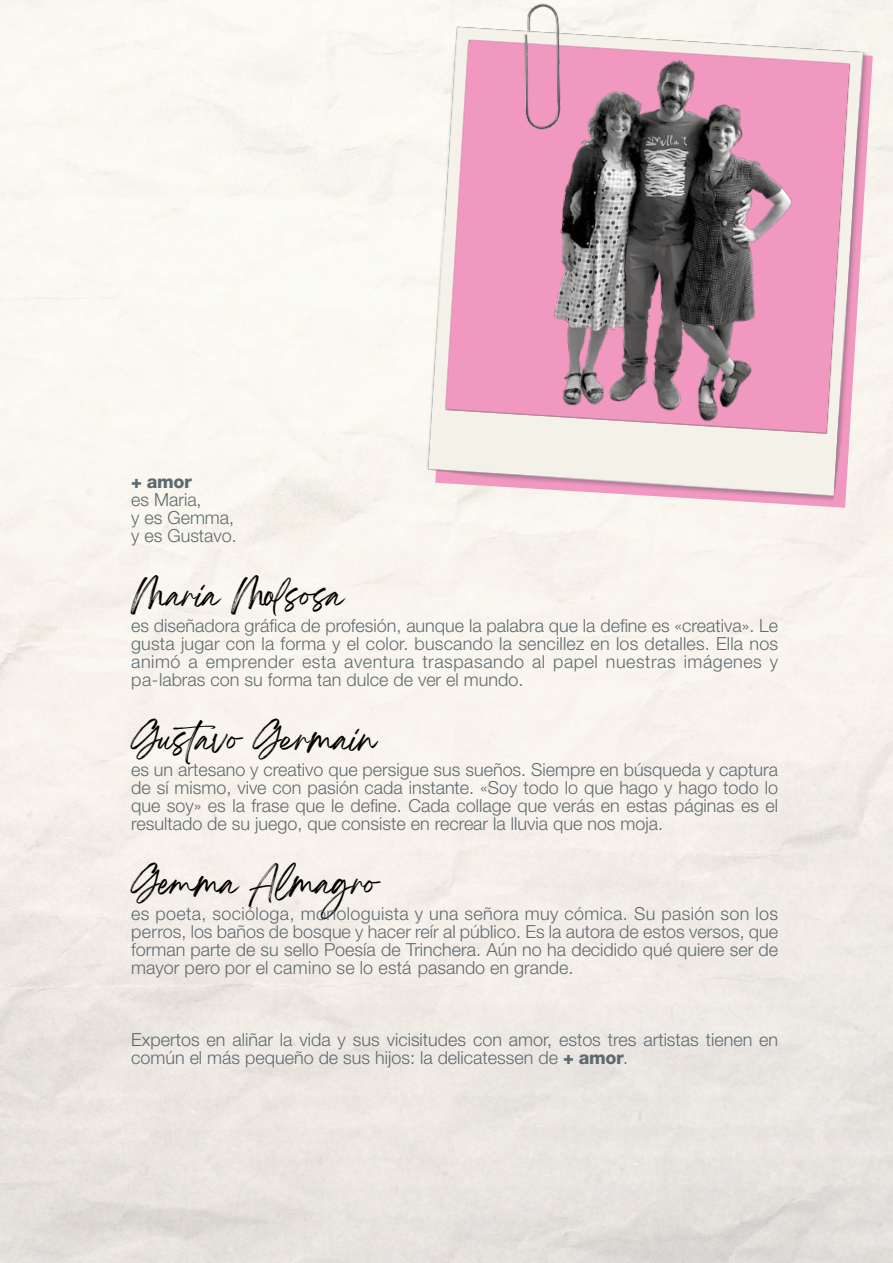
<style>
.page{position:relative;width:893px;height:1263px;background:#fff}
.page>*{position:absolute;margin:0;border:0;box-sizing:border-box;transform-origin:0 0}
.t1{font:30px "Breathing Personal Use";color:#000}
.t2{font:300 18px/18px "Helvetica Neue LT Std";color:#5d6b70;text-align:justify}
.t3{font:800 18px "Helvetica Neue LT Std";color:#5d6b70}
.s1{font-weight:800}
</style>
<div class="page">
<img style="left:377px;top:19px;width:516px;height:508px">
<img style="left:522px;top:0;width:42px;height:133px">
<p class="t3" style="left:131px;top:470px;width:62px">+ amor</p>
<p class="t2" style="left:131px;top:490px;width:107px;text-align:left">es Maria,<br>y es Gemma, y es Gustavo.</p>
<h1 class="t1" style="left:131px;top:586px;width:214px">Maria Molsosa</h1>
<p class="t2" style="left:131px;top:616px;width:648px">es diseñadora gráfica de profesión, aunque la palabra que la define es «creativa». Le gusta jugar con la forma y el color. buscando la sencillez en los detalles. Ella nos animó a emprender esta aventura traspasando al papel nuestras imágenes y pa-labras con su forma tan dulce de ver el mundo.</p>
<h1 class="t1" style="left:131px;top:730px;width:247px">Gustavo Germain</h1>
<p class="t2" style="left:131px;top:760px;width:648px">es un artesano y creativo que persigue sus sueños. Siempre en búsqueda y captura de sí mismo, vive con pasión cada instante. «Soy todo lo que hago y hago todo lo que soy» es la frase que le define. Cada collage que verás en estas páginas es el resultado de su juego, que consiste en recrear la lluvia que nos moja.</p>
<h1 class="t1" style="left:131px;top:874px;width:249px">Gemma Almagro</h1>
<p class="t2" style="left:131px;top:904px;width:649px">es poeta, socióloga, monologuista y una señora muy cómica. Su pasión son los perros, los baños de bosque y hacer reír al público. Es la autora de estos versos, que forman parte de su sello Poesía de Trinchera. Aún no ha decidido qué quiere ser de mayor pero por el camino se lo está pasando en grande.</p>
<p class="t2" style="left:131px;top:1030px;width:649px">Expertos en aliñar la vida y sus vicisitudes con amor, estos tres artistas tienen en común el más pequeño de sus hijos: la delicatessen de <span class="s1">+ amor</span>.</p>
</div>
